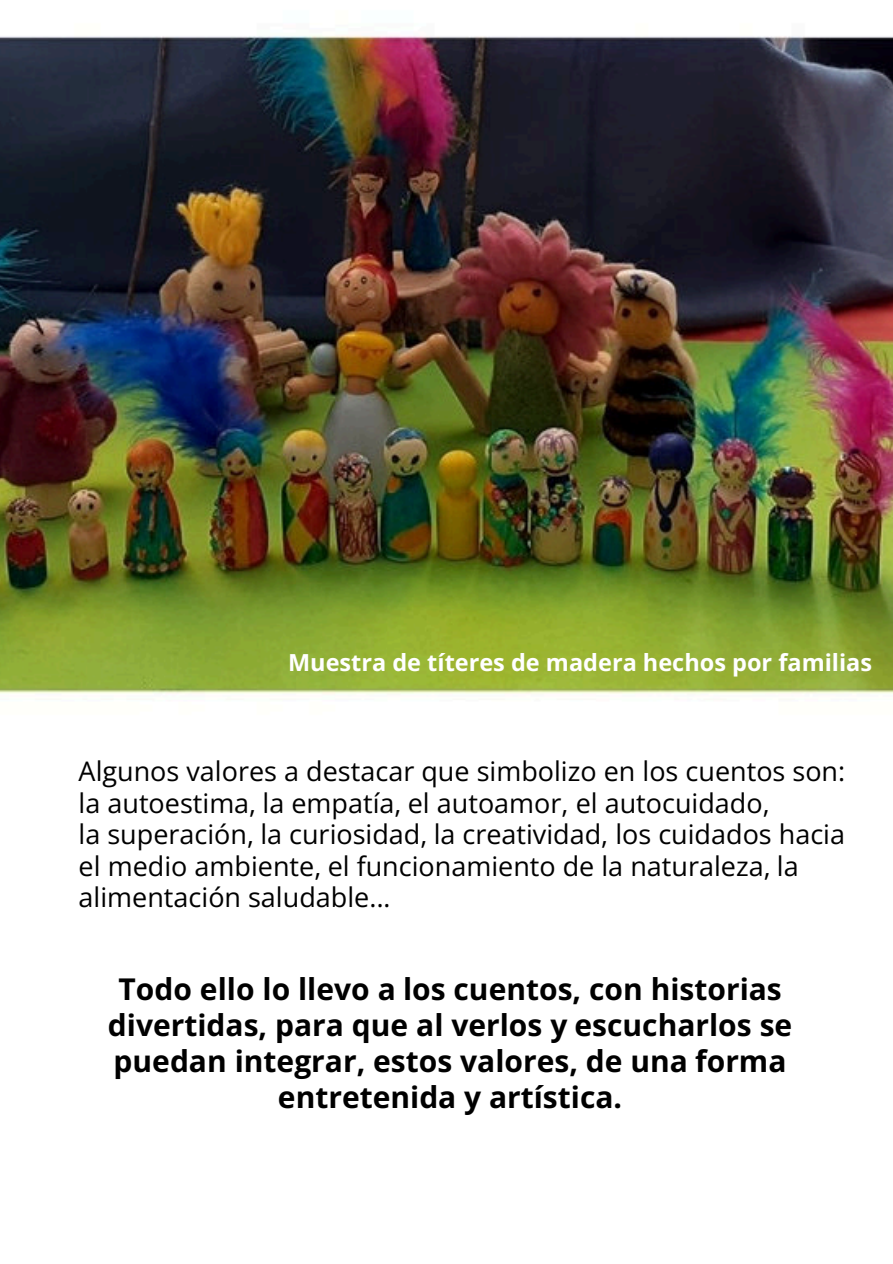
<style>
.page{position:relative;width:893px;height:1264px;background:#fff}
.page>*{position:absolute;margin:0;border:0;box-sizing:border-box;transform-origin:0 0}
.t1{font:700 30px "Open Sans";color:#000}
.t2{font:27px "Open Sans";color:#000}
.t3{font:700 23.55px "Open Sans";color:#fff}
</style>
<div class="page">
<img style="left:0;top:35px;width:892px;height:659px">
<p class="t3" style="left:288px;top:646px;width:585px">Muestra de títeres de madera hechos por familias</p>
<p class="t2" style="left:79px;top:752px;width:768px">Algunos valores a destacar que simbolizo en los cuentos son:</p>
<p class="t2" style="left:79px;top:784px;width:692px">la autoestima, la empatía, el autoamor, el autocuidado,</p>
<p class="t2" style="left:79px;top:815px;width:767px">la superación, la curiosidad, la creatividad, los cuidados hacia</p>
<p class="t2" style="left:79px;top:847px;width:721px">el medio ambiente, el funcionamiento de la naturaleza, la</p>
<p class="t2" style="left:79px;top:878px;width:313px">alimentación saludable…</p>
<p class="t1" style="left:119px;top:968px;width:664px">Todo ello lo llevo a los cuentos, con historias</p>
<p class="t1" style="left:108px;top:1004px;width:685px">divertidas, para que al verlos y escucharlos se</p>
<p class="t1" style="left:114px;top:1040px;width:674px">puedan integrar, estos valores, de una forma</p>
<p class="t1" style="left:278px;top:1076px;width:345px">entretenida y artística.</p>
</div>
